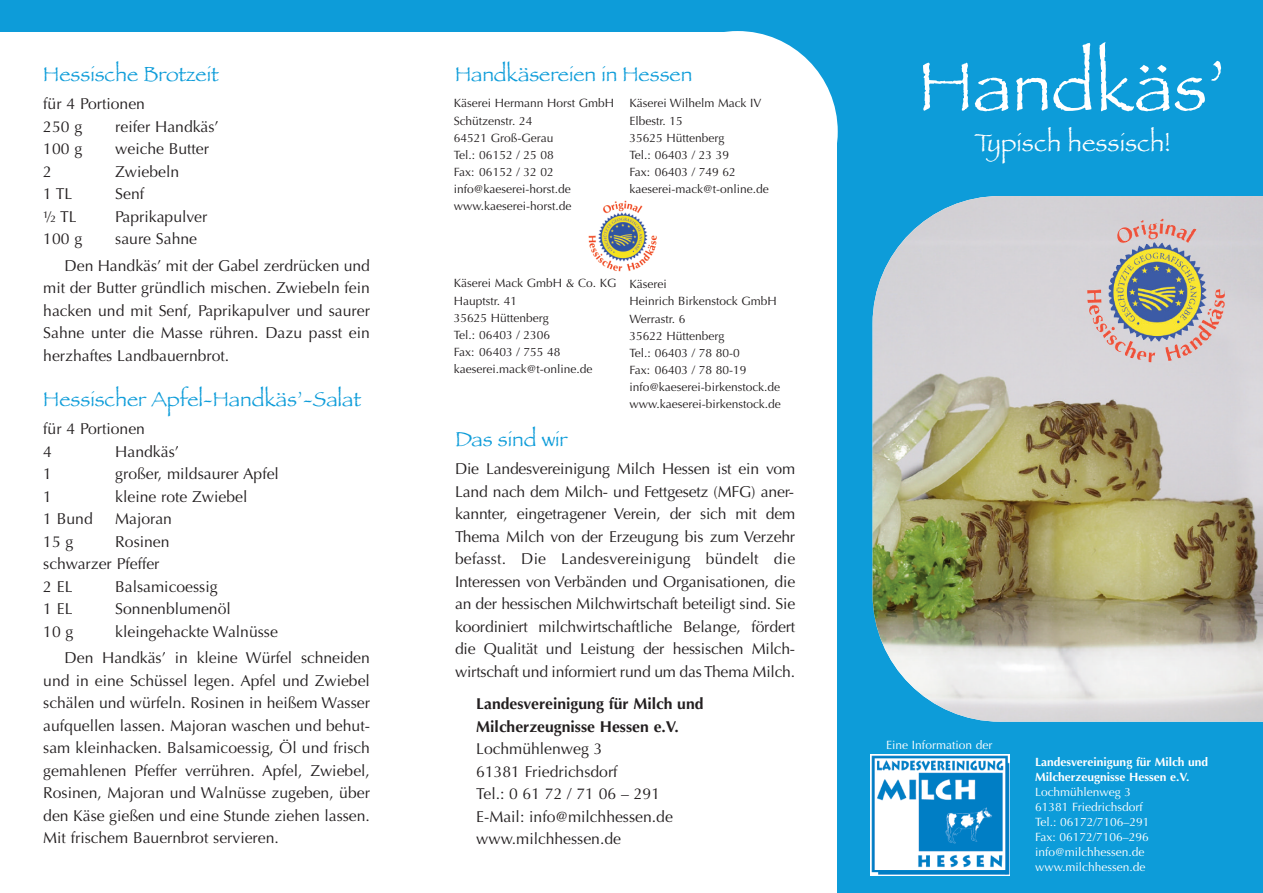
<style>
.page{position:relative;width:1263px;height:893px;background:#fff}
.page>*{position:absolute;margin:0;border:0;box-sizing:border-box;transform-origin:0 0}
.t1{font:72px "Papyrus";color:#fff}
.t2{font:25.5px "Papyrus";color:#fff}
.t3{font:21px "Papyrus";color:#0d9cd9}
.t4{font:15.75px/22.5px "Optima";color:#231f20}
.t5{font:700 15.75px/22.5px "Optima";color:#231f20}
.t6{font:12px/17.1px "Optima";color:#231f20}
.t7{font:12px/15px "Optima";color:#fff}
.t8{font:700 12px/15px "Optima";color:#fff}
</style>
<div class="page">
<div style="left:838px;top:0;width:425px;height:893px;background:#0d9cd9"></div>
<img style="left:871px;top:754px;width:139px;height:122px">
<div style="left:0;top:0;width:856px;height:31px;background:#0d9cd9"></div>
<div style="left:744px;top:0;width:149px;height:122px;background:#0d9cd9"></div>
<div style="left:638px;top:31px;width:200px;height:201px;background:#fff;border-radius:50%"></div>
<img style="left:872px;top:196px;width:391px;height:526px">
<img style="left:1165px;top:288px;width:61px;height:73px">
<img style="left:1108px;top:219px;width:99px;height:122px">
<img style="left:1087px;top:288px;width:69px;height:74px">
<img style="left:579px;top:199px;width:88px;height:75px;border-radius:50%">
<h3 class="t3" style="left:43px;top:62px;width:177px">Hessische Brotzeit</h3>
<p class="t4" style="left:43px;top:93px;width:103px">für 4 Portionen<br>250 g</p>
<p class="t4" style="left:115px;top:115px;width:105px">reifer Handkäs’</p>
<p class="t4" style="left:43px;top:138px;width:40px">100 g</p>
<p class="t4" style="left:115px;top:138px;width:95px">weiche Butter</p>
<p class="t4" style="left:43px;top:160px;width:10px">2</p>
<p class="t4" style="left:115px;top:160px;width:65px">Zwiebeln</p>
<p class="t4" style="left:43px;top:183px;width:31px">1 TL</p>
<p class="t4" style="left:115px;top:183px;width:30px">Senf</p>
<p class="t4" style="left:43px;top:205px;width:35px">½ TL</p>
<p class="t4" style="left:115px;top:205px;width:94px">Paprikapulver</p>
<p class="t4" style="left:43px;top:228px;width:40px">100 g</p>
<p class="t4" style="left:65px;top:226px;width:307px;line-height:26.7px;text-indent:51px">saure Sahne<br>Den Handkäs’ mit der Gabel zerdrücken und</p>
<p class="t4" style="left:43px;top:277px;width:328px;text-align:justify">mit der Butter gründlich mischen. Zwiebeln fein hacken und mit Senf, Paprikapulver und saurer Sahne unter die Masse rühren. Dazu passt ein herzhaftes Landbauernbrot.</p>
<h3 class="t3" style="left:43px;top:387px;width:319px">Hessischer Apfel-Handkäs’-Salat</h3>
<p class="t4" style="left:43px;top:418px;width:103px">für 4 Portionen<br>4</p>
<p class="t4" style="left:115px;top:440px;width:65px">Handkäs’</p>
<p class="t4" style="left:43px;top:463px;width:10px">1</p>
<p class="t4" style="left:115px;top:463px;width:165px">großer, mildsaurer Apfel</p>
<p class="t4" style="left:43px;top:485px;width:10px">1</p>
<p class="t4" style="left:115px;top:485px;width:134px">kleine rote Zwiebel</p>
<p class="t4" style="left:43px;top:508px;width:51px">1 Bund</p>
<p class="t4" style="left:115px;top:508px;width:58px">Majoran</p>
<p class="t4" style="left:43px;top:530px;width:32px">15 g</p>
<p class="t4" style="left:43px;top:530px;width:128px;text-indent:72px">Rosinen schwarzer Pfeffer<br>2 EL</p>
<p class="t4" style="left:115px;top:575px;width:104px">Balsamicoessig</p>
<p class="t4" style="left:43px;top:598px;width:31px">1 EL</p>
<p class="t4" style="left:115px;top:598px;width:117px">Sonnenblumenöl</p>
<p class="t4" style="left:43px;top:620px;width:32px">10 g</p>
<p class="t4" style="left:65px;top:618px;width:307px;line-height:26.7px;text-indent:51px">kleingehackte Walnüsse<br>Den Handkäs’ in kleine Würfel schneiden</p>
<p class="t4" style="left:43px;top:669px;width:328px;text-align:justify">und in eine Schüssel legen. Apfel und Zwiebel schälen und würfeln. Rosinen in heißem Wasser aufquellen lassen. Majoran waschen und behut&shy;sam kleinhacken. Balsamicoessig, Öl und frisch gemahlenen Pfeffer verrühren. Apfel, Zwiebel, Rosinen, Majoran und Walnüsse zugeben, über den Käse gießen und eine Stunde ziehen lassen.<br>Mit frischem Bauernbrot servieren.</p>
<h3 class="t3" style="left:455px;top:62px;width:239px">Handkäsereien in Hessen</h3>
<p class="t6" style="left:454px;top:95px;width:162px">Käserei Hermann Horst GmbH<br>Schützenstr. 24<br>64521 Groß-Gerau<br>Tel.: 06152 / 25 08<br>Fax: 06152 / 32 02 info@kaeserei-horst.de www.kaeserei-horst.de</p>
<p class="t6" style="left:629px;top:95px;width:141px">Käserei Wilhelm Mack IV<br>Elbestr. 15<br>35625 Hüttenberg<br>Tel.: 06403 / 23 39<br>Fax: 06403 / 749 62 kaeserei-mack@t-online.de</p>
<p class="t6" style="left:454px;top:275px;width:164px">Käserei Mack GmbH &amp; Co. KG<br>Hauptstr. 41<br>35625 Hüttenberg<br>Tel.: 06403 / 2306<br>Fax: 06403 / 755 48 kaeserei.mack@t-online.de</p>
<p class="t6" style="left:629px;top:276px;width:153px">Käserei<br>Heinrich Birkenstock GmbH<br>Werrastr. 6<br>35622 Hüttenberg<br>Tel.: 06403 / 78 80-0<br>Fax: 06403 / 78 80-19 info@kaeserei-birkenstock.de www.kaeserei-birkenstock.de</p>
<h3 class="t3" style="left:455px;top:426px;width:114px">Das sind wir</h3>
<p class="t4" style="left:455px;top:458px;width:342px;text-align:justify">Die Landesvereinigung Milch Hessen ist ein vom Land nach dem Milch- und Fettgesetz (MFG) aner&shy;kannter, eingetragener Verein, der sich mit dem Thema Milch von der Erzeugung bis zum Verzehr befasst. Die Landesvereinigung bündelt die Interessen von Verbänden und Organisationen, die an der hessischen Milchwirtschaft beteiligt sind. Sie koordiniert milchwirtschaftliche Belange, fördert die Qualität und Leistung der hessischen Milch&shy;wirtschaft und informiert rund um das Thema Milch.</p>
<p class="t5" style="left:476px;top:693px;width:229px">Landesvereinigung für Milch und<br>Milcherzeugnisse Hessen e.V.</p>
<p class="t4" style="left:476px;top:738px;width:198px">Lochmühlenweg 3<br>61381 Friedrichsdorf<br>Tel.: 0 61 72 / 71 06 – 291<br>E-Mail: info@milchhessen.de www.milchhessen.de</p>
<h1 class="t1" style="left:918px;top:43px;width:310px">Handkäs’</h1>
<h2 class="t2" style="left:974px;top:127px;width:198px">Typisch hessisch!</h2>
<p class="t7" style="left:886px;top:738px;width:108px">Eine Information der</p>
<p class="t8" style="left:1035px;top:755px;width:175px">Landesvereinigung für Milch und<br>Milcherzeugnisse Hessen e.V.</p>
<p class="t7" style="left:1035px;top:785px;width:116px">Lochmühlenweg 3<br>61381 Friedrichsdorf<br>Tel.: 06172/7106–291<br>Fax: 06172/7106–296 info@milchhessen.de www.milchhessen.de</p>
</div>
